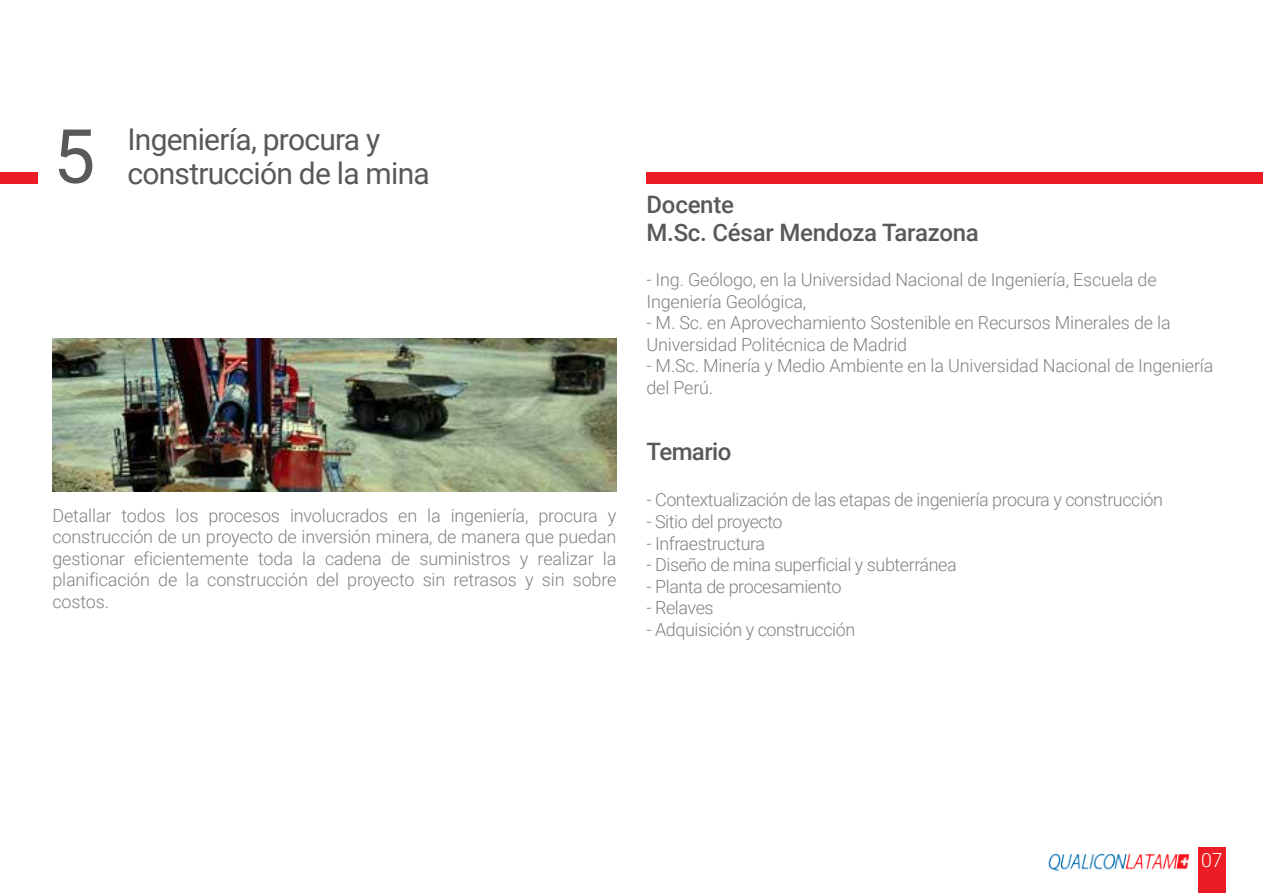
<style>
.page{position:relative;width:1263px;height:893px;background:#fff}
.page>*{position:absolute;margin:0;border:0;box-sizing:border-box;transform-origin:0 0}
.t1{font:75px "Roboto";color:#59595b}
.t2{font:30px "Roboto";letter-spacing:-.025em;color:#58595b}
.t3{font:500 24px/28.8px "Roboto";letter-spacing:-.01em;color:#59595b}
.t4{font:300 19.5px "Roboto";color:#fff}
.t5{font:300 18px/21.6px "Roboto";letter-spacing:-.01em;color:#808285}
</style>
<div class="page">
<div style="left:1198px;top:848px;width:27px;height:45px;background:#eb1c24"></div>
<img style="left:1048px;top:853px;width:142px;height:18px">
<img style="left:53px;top:338px;width:563px;height:153px">
<div style="left:0;top:172px;width:38px;height:11px;background:#eb1c24"></div>
<div style="left:646px;top:172px;width:617px;height:11px;background:#eb1c24"></div>
<h1 class="t1" style="left:53px;top:104px;width:44px">5</h1>
<h2 class="t2" style="left:128px;top:119px;width:254px">Ingeniería, procura y</h2>
<h2 class="t2" style="left:128px;top:152px;width:304px">construcción de la mina</h2>
<p class="t5" style="left:52px;top:504px;width:565px;text-align:justify">Detallar todos los procesos involucrados en la ingeniería, procura y construcción de un proyecto de inversión minera, de manera que puedan gestionar eficientemente toda la cadena de suministros y realizar la planificación de la construcción del proyecto sin retrasos y sin sobre costos.</p>
<h3 class="t3" style="left:646px;top:189px;width:334px">Docente<br>M.Sc. César Mendoza Tarazona</h3>
<p class="t5" style="left:646px;top:268px;width:512px">- Ing. Geólogo, en la Universidad Nacional de Ingeniería, Escuela de<br>Ingeniería Geológica,</p>
<p class="t5" style="left:646px;top:311px;width:526px">- M. Sc. en Aprovechamiento Sostenible en Recursos Minerales de la<br>Universidad Politécnica de Madrid</p>
<p class="t5" style="left:646px;top:354px;width:568px">- M.Sc. Minería y Medio Ambiente en la Universidad Nacional de Ingeniería del Perú.</p>
<h3 class="t3" style="left:646px;top:436px;width:86px">Temario</h3>
<p class="t5" style="left:646px;top:488px;width:518px">- Contextualización de las etapas de ingeniería procura y construcción</p>
<p class="t5" style="left:646px;top:510px;width:138px">- Sitio del proyecto</p>
<p class="t5" style="left:646px;top:532px;width:120px">- Infraestructura</p>
<p class="t5" style="left:646px;top:553px;width:312px">- Diseño de mina superficial y subterránea</p>
<p class="t5" style="left:646px;top:575px;width:196px">- Planta de procesamiento</p>
<p class="t5" style="left:646px;top:596px;width:69px">- Relaves</p>
<p class="t5" style="left:646px;top:618px;width:210px">- Adquisición y construcción</p>
<p class="t4" style="left:1201px;top:847px;width:23px">07</p>
</div>
